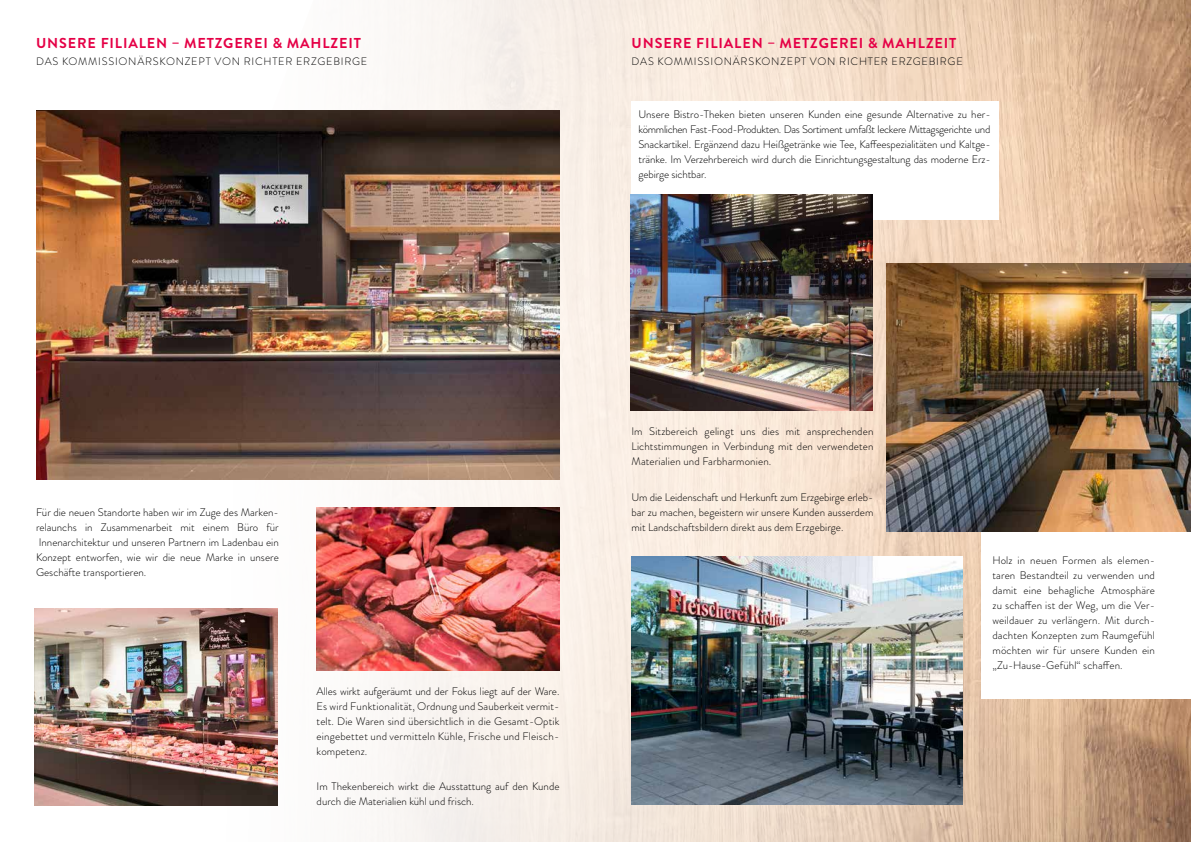
<style>
.page{position:relative;width:1191px;height:842px;background:#fff}
.page>*{position:absolute;margin:0;border:0;box-sizing:border-box;transform-origin:0 0}
.t1{font:700 14.4px "Brandon Grotesque";letter-spacing:.06em;color:#e50046}
.t2{font:300 11px/15px "Brandon Grotesque";color:#000;text-align:justify}
.t3{font:300 10.8px "Brandon Grotesque";letter-spacing:.07em;color:#000}
</style>
<div class="page">
<img style="left:90px;top:0;width:1101px;height:842px">
<div style="left:981px;top:531px;width:210px;height:168px;background:#fff"></div>
<div style="left:630px;top:101px;width:368px;height:119px;background:#fff"></div>
<img style="left:631px;top:557px;width:331px;height:248px">
<img style="left:35px;top:609px;width:243px;height:197px">
<img style="left:317px;top:508px;width:242px;height:162px">
<img style="left:886px;top:263px;width:305px;height:268px">
<img style="left:36px;top:110px;width:523px;height:369px">
<img style="left:630px;top:195px;width:242px;height:215px">
<h1 class="t1" style="left:36px;top:33px;width:326px">UNSERE FILIALEN – METZGEREI &amp; MAHLZEIT</h1>
<p class="t3" style="left:36px;top:54px;width:333px">DAS KOMMISSIONÄRSKONZEPT VON RICHTER ERZGEBIRGE</p>
<h1 class="t1" style="left:631px;top:33px;width:326px">UNSERE FILIALEN – METZGEREI &amp; MAHLZEIT</h1>
<p class="t3" style="left:631px;top:54px;width:333px">DAS KOMMISSIONÄRSKONZEPT VON RICHTER ERZGEBIRGE</p>
<p class="t2" style="left:638px;top:107px;width:353px">Unsere Bistro-Theken bieten unseren Kunden eine gesunde Alternative zu her&shy;kömmlichen Fast-Food-Produkten. Das Sortiment umfaßt leckere Mittagsgerichte und Snackartikel. Ergänzend dazu Heißgetränke wie Tee, Kaffeespezialitäten und Kaltge&shy;tränke. Im Verzehrbereich wird durch die Einrichtungsgestaltung das moderne Erz&shy;gebirge sichtbar.</p>
<p class="t2" style="left:36px;top:504px;width:244px">Für die neuen Standorte haben wir im Zuge des Marken&shy;relaunchs in Zusammenarbeit mit einem Büro für Innenarchitektur und unseren Partnern im Ladenbau ein Konzept entworfen, wie wir die neue Marke in unsere Geschäfte transportieren.</p>
<p class="t2" style="left:317px;top:683px;width:244px">Alles wirkt aufgeräumt und der Fokus liegt auf der Ware.<br>Es wird Funktionalität, Ordnung und Sauberkeit vermit&shy;telt. Die Waren sind übersichtlich in die Gesamt-Optik eingebettet und vermitteln Kühle, Frische und Fleisch&shy;kompetenz.</p>
<p class="t2" style="left:317px;top:779px;width:244px">Im Thekenbereich wirkt die Ausstattung auf den Kunde durch die Materialien kühl und frisch.</p>
<p class="t2" style="left:631px;top:424px;width:243px">Im Sitzbereich gelingt uns dies mit ansprechenden Lichtstimmungen in Verbindung mit den verwendeten Materialien und Farbharmonien.</p>
<p class="t2" style="left:631px;top:490px;width:243px">Um die Leidenschaft und Herkunft zum Erzgebirge erleb&shy;bar zu machen, begeistern wir unsere Kunden ausserdem mit Landschaftsbildern direkt aus dem Erzgebirge.</p>
<p class="t2" style="left:992px;top:553px;width:164px">Holz in neuen Formen als elemen&shy;taren Bestandteil zu verwenden und damit eine behagliche Atmosphäre zu schaffen ist der Weg, um die Ver&shy;weildauer zu verlängern. Mit durch&shy;dachten Konzepten zum Raumgefühl möchten wir für unsere Kunden ein „Zu-Hause-Gefühl“ schaffen.</p>
</div>
